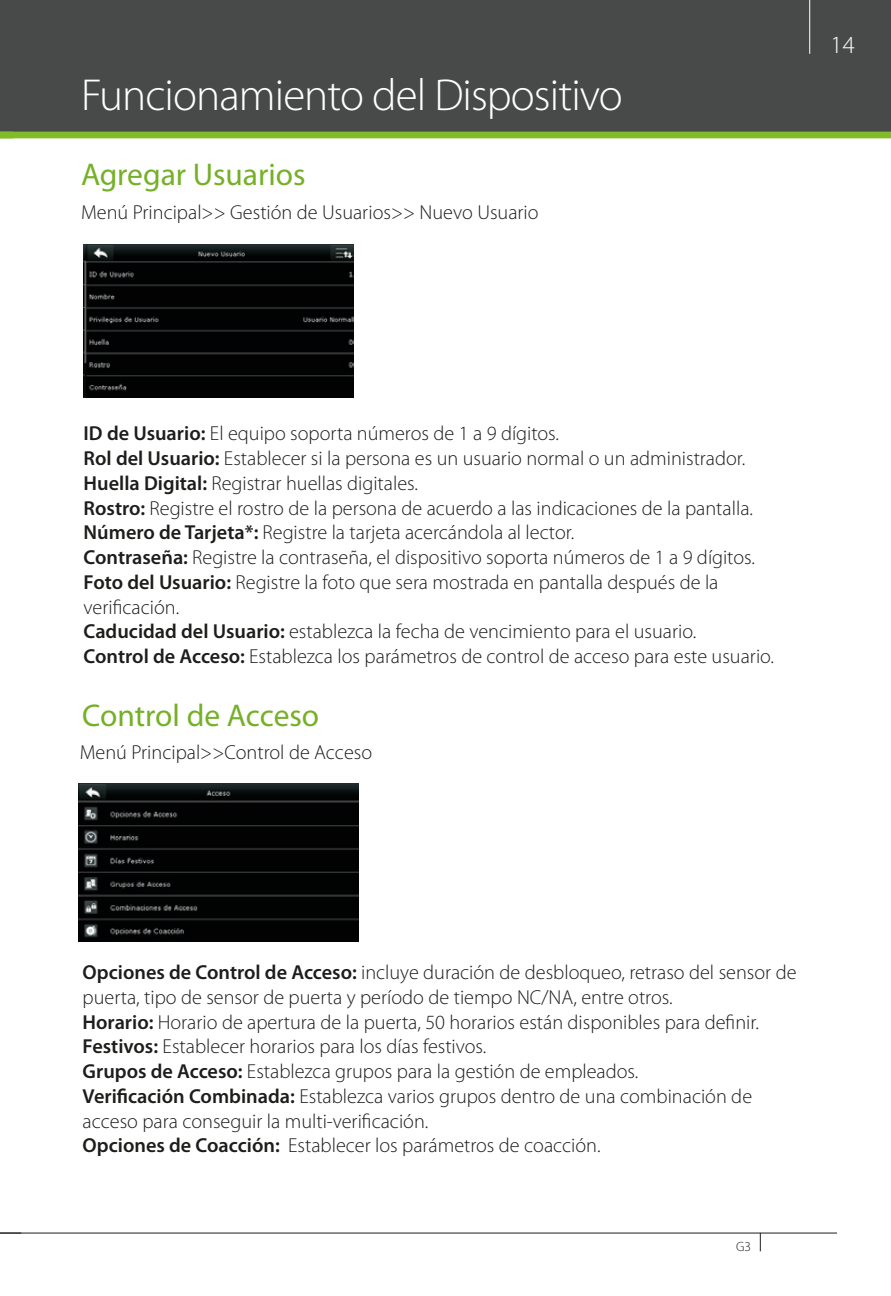
<style>
.page{position:relative;width:891px;height:1296px;background:#fff}
.page>*{position:absolute;margin:0;border:0;box-sizing:border-box;transform-origin:0 0}
.t1{font:300 45px "Myriad Pro";letter-spacing:-.02em;color:#fff}
.t2{font:31.5px "Myriad Pro";color:#75b027}
.t3{font:300 24.75px "Myriad Pro";color:#fff}
.t4{font:300 20.25px/24.8px "Myriad Pro";color:#1d1d1b}
.t5{font:300 13.5px "Myriad Pro";color:#1d1d1b}
.s1{font-weight:600}
</style>
<div class="page">
<div style="left:0;top:0;width:891px;height:137px;background:#484a4a"></div>
<hr style="left:0;top:1233px;width:837px;height:1px;background:#1d1d1b">
<hr style="left:809px;top:0;width:1px;height:54px;background:#fff">
<svg style="left:760px;top:1233px;width:1px;height:18px"></svg>
<div style="left:0;top:132px;width:891px;height:6px;background:#81bb27"></div>
<img style="left:84px;top:244px;width:270px;height:153px">
<img style="left:79px;top:783px;width:280px;height:158px">
<h1 class="t1" style="left:81px;top:71px;width:543px">Funcionamiento del Dispositivo</h1>
<h2 class="t2" style="left:81px;top:155px;width:226px">Agregar Usuarios</h2>
<p class="t4" style="left:81px;top:201px;width:459px">Menú Principal&gt;&gt; Gestión de Usuarios&gt;&gt; Nuevo Usuario</p>
<p class="t3" style="left:831px;top:31px;width:26px">14</p>
<p class="t4" style="left:84px;top:422px;width:692px"><span class="s1">ID de Usuario:</span> El equipo soporta números de 1 a 9 dígitos.<br><span class="s1">Rol del Usuario:</span> Establecer si la persona es un usuario normal o un administrador.<br><span class="s1">Huella Digital:</span> Registrar huellas digitales.<br><span class="s1">Rostro:</span> Registre el rostro de la persona de acuerdo a las indicaciones de la pantalla.<br><span class="s1">Número de Tarjeta*:</span> Registre la tarjeta acercándola al lector.<br><span class="s1">Contraseña:</span> Registre la contraseña, el dispositivo soporta números de 1 a 9 dígitos.<br><span class="s1">Foto del Usuario:</span> Registre la foto que sera mostrada en pantalla después de la verificación.<br><span class="s1">Caducidad del Usuario:</span> establezca la fecha de vencimiento para el usuario.<br><span class="s1">Control de Acceso:</span> Establezca los parámetros de control de acceso para este usuario.</p>
<h2 class="t2" style="left:82px;top:696px;width:238px">Control de Acceso</h2>
<p class="t4" style="left:80px;top:740px;width:294px">Menú Principal&gt;&gt;Control de Acceso</p>
<p class="t4" style="left:83px;top:960px;width:715px"><span class="s1">Opciones de Control de Acceso:</span> incluye duración de desbloqueo, retraso del sensor de puerta, tipo de sensor de puerta y período de tiempo NC/NA, entre otros.<br><span class="s1">Horario:</span> Horario de apertura de la puerta, 50 horarios están disponibles para definir.<br><span class="s1">Festivos:</span> Establecer horarios para los días festivos.<br><span class="s1">Grupos de Acceso:</span> Establezca grupos para la gestión de empleados.<br><span class="s1">Verificación Combinada:</span> Establezca varios grupos dentro de una combinación de acceso para conseguir la multi-verificación.<br><span class="s1">Opciones de Coacción:</span> Establecer los parámetros de coacción.</p>
<p class="t5" style="left:736px;top:1240px;width:17px">G3</p>
</div>
